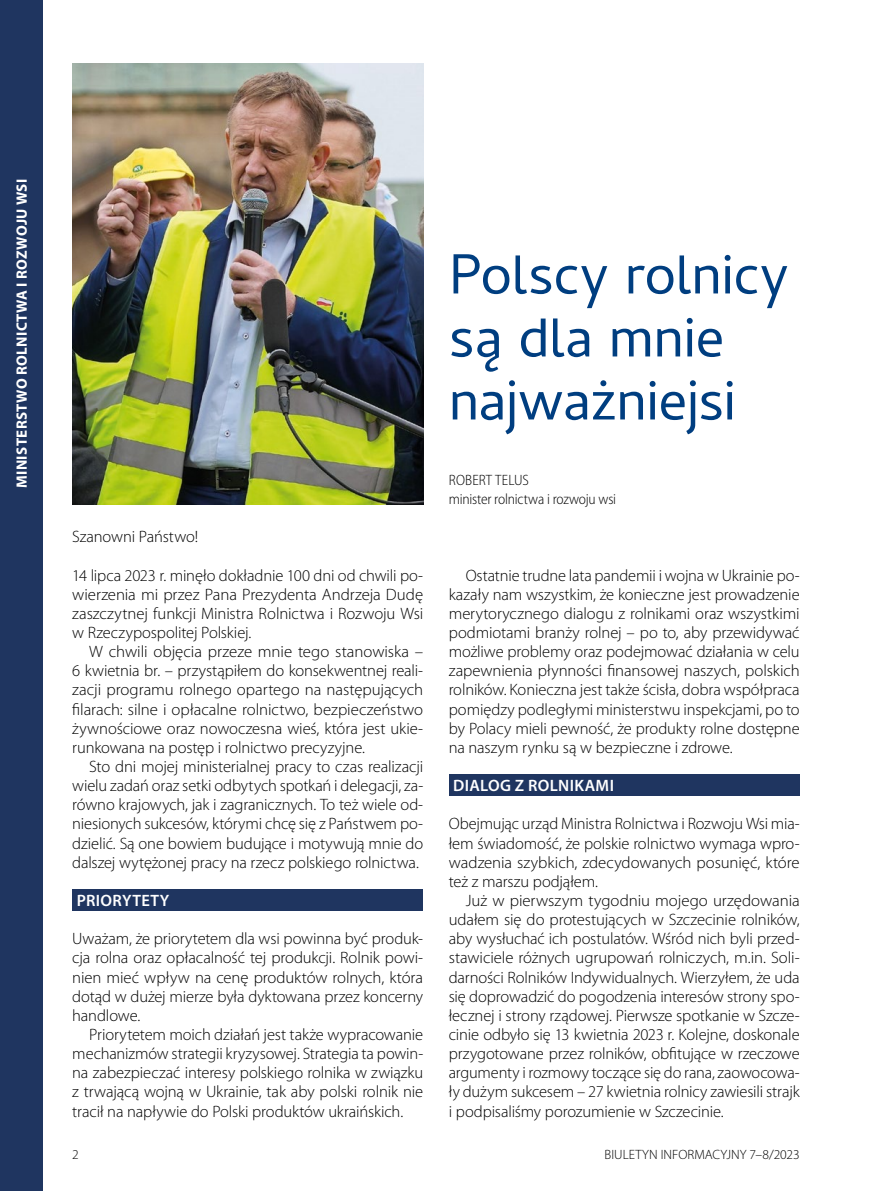
<style>
.page{position:relative;width:872px;height:1191px;background:#fff}
.page>*{position:absolute;margin:0;border:0;box-sizing:border-box;transform-origin:0 0}
.t1{font:57px/63px "Cambay";letter-spacing:-.01em;color:#003e80}
.t2{font:300 16.5px/19.2px "Myriad Pro";letter-spacing:-.005em;color:#000;text-align:justify}
.t3{font:600 16.5px "Myriad Pro";letter-spacing:.02em;color:#fff}
.t4{font:300 semi-condensed 15px/19.2px "Myriad Pro";letter-spacing:-.015em;color:#000}
.t5{font:700 15px "Myriad Pro";letter-spacing:.025em;color:#fff}
.t6{font:300 13.5px "Myriad Pro";color:#000}
</style>
<div class="page">
<div style="left:0;top:0;width:43px;height:1191px;background:#1f3560"></div>
<img style="left:72px;top:64px;width:351px;height:440px">
<div style="left:72px;top:889px;width:351px;height:21px;background:#1f3560"></div>
<div style="left:449px;top:774px;width:350px;height:21px;background:#1f3560"></div>
<p class="t5" style="left:12px;top:488px;width:311px;rotate:-90deg">MINISTERSTWO ROLNICTWA I ROZWOJU WSI</p>
<h1 class="t1" style="left:449px;top:242px;width:342px">Polscy rolnicy są dla mnie najważniejsi</h1>
<p class="t2" style="left:72px;top:527px;width:127px">Szanowni Państwo!</p>
<p class="t2" style="left:72px;top:566px;width:352px">14 lipca 2023 r. minęło dokładnie 100 dni od chwili po&shy;wierzenia mi przez Pana Prezydenta Andrzeja Dudę zaszczytnej funkcji Ministra Rolnictwa i Rozwoju Wsi w Rzeczypospolitej Polskiej.</p>
<p class="t2" style="left:72px;top:642px;width:352px;text-indent:17px">W chwili objęcia przeze mnie tego stanowiska – 6 kwietnia br. – przystąpiłem do konsekwentnej reali&shy;zacji programu rolnego opartego na następujących filarach: silne i opłacalne rolnictwo, bezpieczeństwo żywnościowe oraz nowoczesna wieś, która jest ukie&shy;runkowana na postęp i rolnictwo precyzyjne.</p>
<p class="t2" style="left:72px;top:757px;width:352px;text-indent:17px">Sto dni mojej ministerialnej pracy to czas realizacji wielu zadań oraz setki odbytych spotkań i delegacji, za&shy;równo krajowych, jak i zagranicznych. To też wiele od&shy;niesionych sukcesów, którymi chcę się z Państwem po&shy;dzielić. Są one bowiem budujące i motywują mnie do dalszej wytężonej pracy na rzecz polskiego rolnictwa.</p>
<p class="t3" style="left:77px;top:890px;width:94px">PRIORYTETY</p>
<p class="t2" style="left:72px;top:929px;width:352px">Uważam, że priorytetem dla wsi powinna być produk&shy;cja rolna oraz opłacalność tej produkcji. Rolnik powi&shy;nien mieć wpływ na cenę produktów rolnych, która dotąd w dużej mierze była dyktowana przez koncerny handlowe.</p>
<p class="t2" style="left:72px;top:1025px;width:352px;text-indent:17px">Priorytetem moich działań jest także wypracowanie mechanizmów strategii kryzysowej. Strategia ta powin&shy;na zabezpieczać interesy polskiego rolnika w związku z trwającą wojną w Ukrainie, tak aby polski rolnik nie tracił na napływie do Polski produktów ukraińskich.</p>
<p class="t4" style="left:449px;top:470px;width:169px">ROBERT TELUS<br>minister rolnictwa i rozwoju wsi</p>
<p class="t2" style="left:449px;top:566px;width:352px;text-indent:17px">Ostatnie trudne lata pandemii i wojna w Ukrainie po&shy;kazały nam wszystkim, że konieczne jest prowadzenie merytorycznego dialogu z rolnikami oraz wszystkimi podmiotami branży rolnej – po to, aby przewidywać możliwe problemy oraz podejmować działania w celu zapewnienia płynności finansowej naszych, polskich rolników. Konieczna jest także ścisła, dobra współpraca pomiędzy podległymi ministerstwu inspekcjami, po to by Polacy mieli pewność, że produkty rolne dostępne na naszym rynku są w bezpieczne i zdrowe.</p>
<p class="t3" style="left:453px;top:775px;width:162px">DIALOG Z ROLNIKAMI</p>
<p class="t2" style="left:449px;top:814px;width:352px">Obejmując urząd Ministra Rolnictwa i Rozwoju Wsi mia&shy;łem świadomość, że polskie rolnictwo wymaga wpro&shy;wadzenia szybkich, zdecydowanych posunięć, które też z marszu podjąłem.</p>
<p class="t2" style="left:449px;top:891px;width:352px;text-indent:17px">Już w pierwszym tygodniu mojego urzędowania udałem się do protestujących w Szczecinie rolników, aby wysłuchać ich postulatów. Wśród nich byli przed&shy;stawiciele różnych ugrupowań rolniczych, m.in. Soli&shy;darności Rolników Indywidualnych. Wierzyłem, że uda się doprowadzić do pogodzenia interesów strony spo&shy;łecznej i strony rządowej. Pierwsze spotkanie w Szcze&shy;cinie odbyło się 13 kwietnia 2023 r. Kolejne, doskonale przygotowane przez rolników, obfitujące w rzeczowe argumenty i rozmowy toczące się do rana, zaowocowa&shy;ły dużym sukcesem – 27 kwietnia rolnicy zawiesili strajk i podpisaliśmy porozumienie w Szczecinie.</p>
<p class="t6" style="left:72px;top:1146px;width:8px">2</p>
<p class="t6" style="left:604px;top:1146px;width:196px">BIULETYN INFORMACYJNY 7–8/2023</p>
</div>
